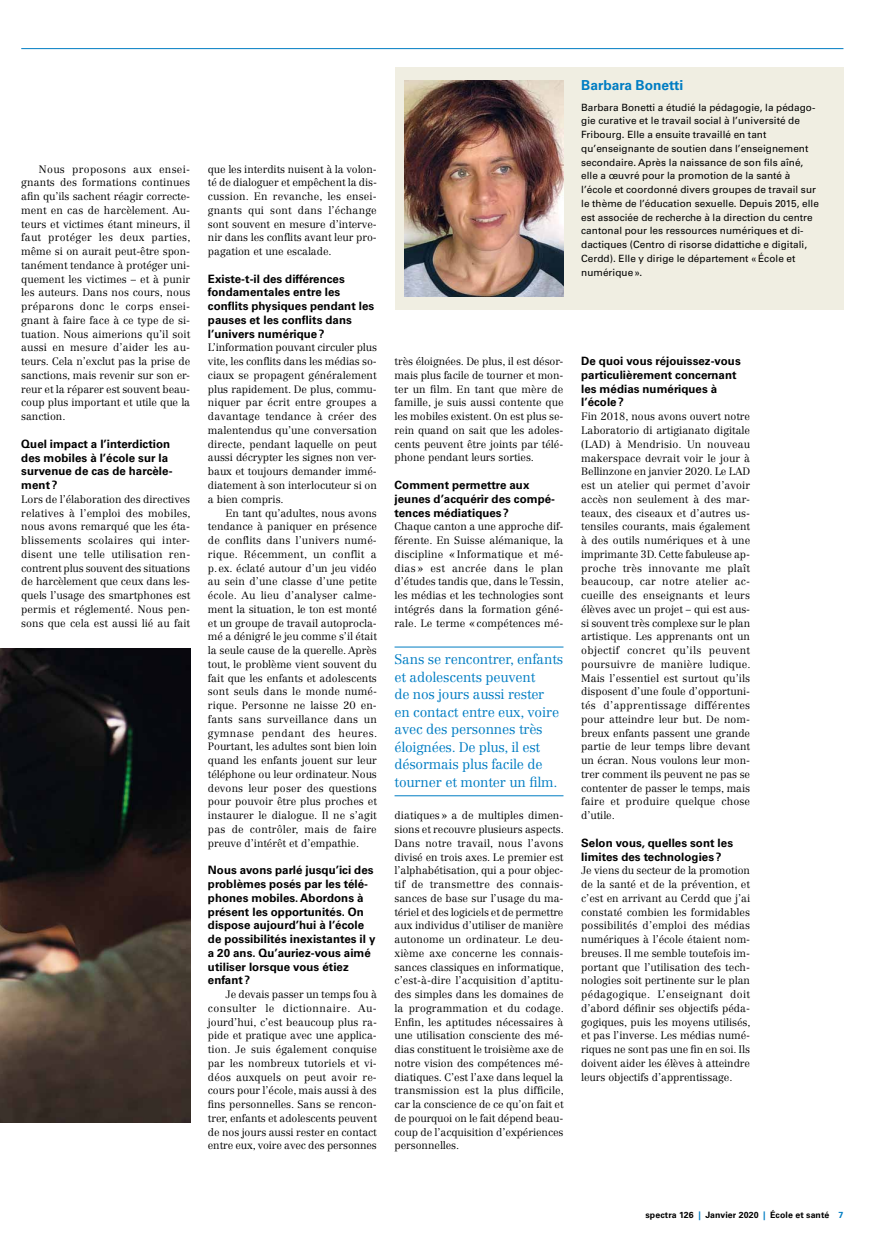
<style>
.page{position:relative;width:886px;height:1241px;background:#fff}
.page>*{position:absolute;margin:0;border:0;box-sizing:border-box;transform-origin:0 0}
.t1{font:300 13.75px/17.5px "Centennial LT Std";letter-spacing:-.01em;color:#007dc3}
.t2{font:700 13.75px "Univers LT Std";color:#007dc3}
.t3{font:700 11.5px/13.8px "Univers LT Std";letter-spacing:.005em;color:#000}
.t4{font:300 10.62px/13.8px "Centennial LT Std";letter-spacing:-.005em;color:#000;text-align:justify}
.t5{font:10px/13.8px "Univers LT Std";letter-spacing:.005em;color:#000}
.t6{font:700 8.75px "Univers LT Std";letter-spacing:.01em;color:#000}
.s1{color:#007dc3}
</style>
<div class="page">
<div style="left:394px;top:67px;width:449px;height:243px;background:#f0eee2"></div>
<img style="left:405px;top:80px;width:158px;height:216px">
<hr style="left:21px;top:48px;width:822px;height:1px;background:#007dc3">
<hr style="left:394px;top:646px;width:169px;height:1px;background:#007dc3">
<hr style="left:394px;top:795px;width:169px;height:1px;background:#007dc3">
<img style="left:0;top:648px;width:190px;height:473px">
<p class="t4" style="left:21px;top:162px;width:171px;text-indent:18px">Nous proposons aux ensei&shy;gnants des formations continues afin qu’ils sachent réagir correcte&shy;ment en cas de harcèlement. Au&shy;teurs et victimes étant mineurs, il faut protéger les deux parties, même si on aurait peut-être spon&shy;tanément tendance à protéger uni&shy;quement les victimes – et à punir les auteurs. Dans nos cours, nous préparons donc le corps ensei&shy;gnant à faire face à ce type de si&shy;tuation. Nous aimerions qu’il soit aussi en mesure d’aider les au&shy;teurs. Cela n’exclut pas la prise de sanctions, mais revenir sur son er&shy;reur et la réparer est souvent beau&shy;coup plus important et utile que la sanction.</p>
<p class="t3" style="left:21px;top:437px;width:153px">Quel impact a l’interdiction des mobiles à l’école sur la survenue de cas de harcèle&shy;ment ?</p>
<p class="t4" style="left:21px;top:492px;width:171px">Lors de l’élaboration des directives relatives à l’emploi des mobiles, nous avons remarqué que les éta&shy;blissements scolaires qui inter&shy;disent une telle utilisation ren&shy;contrent plus souvent des situations de harcèlement que ceux dans les&shy;quels l’usage des smartphones est permis et réglementé. Nous pen&shy;sons que cela est aussi lié au fait</p>
<p class="t4" style="left:208px;top:162px;width:170px">que les interdits nuisent à la volon&shy;té de dialoguer et empêchent la dis&shy;cussion. En revanche, les ensei&shy;gnants qui sont dans l’échange sont souvent en mesure d’interve&shy;nir dans les conflits avant leur pro&shy;pagation et une escalade.</p>
<p class="t3" style="left:208px;top:272px;width:168px">Existe-t-il des différences fondamentales entre les conflits physiques pendant les pauses et les conflits dans l’univers numérique?</p>
<p class="t4" style="left:208px;top:341px;width:170px">L’information pouvant circuler plus vite, les conflits dans les médias so&shy;ciaux se propagent généralement plus rapidement. De plus, commu&shy;niquer par écrit entre groupes a davantage tendance à créer des malentendus qu’une conversation directe, pendant laquelle on peut aussi décrypter les signes non ver&shy;baux et toujours demander immé&shy;diatement à son interlocuteur si on a bien compris.</p>
<p class="t4" style="left:208px;top:506px;width:171px;text-indent:18px">En tant qu’adultes, nous avons tendance à paniquer en présence de conflits dans l’univers numé&shy;rique. Récemment, un conflit a p.ex. éclaté autour d’un jeu vidéo au sein d’une classe d’une petite école. Au lieu d’analyser calme&shy;ment la situation, le ton est monté et un groupe de travail autoprocla&shy;mé a dénigré le jeu comme s’il était la seule cause de la querelle. Après tout, le problème vient souvent du fait que les enfants et adolescents sont seuls dans le monde numé&shy;rique. Personne ne laisse 20 en&shy;fants sans surveillance dans un gymnase pendant des heures.<br>Pourtant, les adultes sont bien loin quand les enfants jouent sur leur téléphone ou leur ordinateur. Nous devons leur poser des questions pour pouvoir être plus proches et instaurer le dialogue. Il ne s’agit pas de contrôler, mais de faire preuve d’intérêt et d’empathie.</p>
<p class="t3" style="left:208px;top:863px;width:169px">Nous avons parlé jusqu’ici des problèmes posés par les télé&shy;phones mobiles. Abordons à présent les opportunités. On dispose aujourd’hui à l’école de possibilités inexistantes il y a 20 ans. Qu’auriez-vous aimé utiliser lorsque vous étiez enfant ?</p>
<p class="t4" style="left:208px;top:987px;width:170px;text-indent:18px">Je devais passer un temps fou à consulter le dictionnaire. Au&shy;jourd’hui, c’est beaucoup plus ra&shy;pide et pratique avec une applica&shy;tion. Je suis également conquise par les nombreux tutoriels et vi&shy;déos auxquels on peut avoir re&shy;cours pour l’école, mais aussi à des fins personnelles. Sans se rencon&shy;trer, enfants et adolescents peuvent de nos jours aussi rester en contact entre eux, voire avec des personnes</p>
<p class="t4" style="left:394px;top:354px;width:170px">très éloignées. De plus, il est désor&shy;mais plus facile de tourner et mon&shy;ter un film. En tant que mère de famille, je suis aussi contente que les mobiles existent. On est plus se&shy;rein quand on sait que les adoles&shy;cents peuvent être joints par télé&shy;phone pendant leurs sorties.</p>
<p class="t3" style="left:394px;top:478px;width:162px">Comment permettre aux jeunes d’acquérir des compé&shy;tences médiatiques ?</p>
<p class="t4" style="left:394px;top:519px;width:171px">Chaque canton a une approche dif&shy;férente. En Suisse alémanique, la discipline « Informatique et mé&shy;dias » est ancrée dans le plan d’études tandis que, dans le Tessin, les médias et les technologies sont intégrés dans la formation géné&shy;rale. Le terme «compétences mé-</p>
<p class="t1" style="left:394px;top:650px;width:170px">Sans se rencontrer, enfants et adolescents peuvent<br>de nos jours aussi rester en contact entre eux, voire avec des personnes très éloignées. De plus, il est désormais plus facile de tourner et monter un film.</p>
<p class="t4" style="left:394px;top:808px;width:171px">diatiques» a de multiples dimen&shy;sions et recouvre plusieurs aspects.<br>Dans notre travail, nous l’avons divisé en trois axes. Le premier est l’alphabétisation, qui a pour objec&shy;tif de transmettre des connais&shy;sances de base sur l’usage du ma&shy;tériel et des logiciels et de permettre aux individus d’utiliser de manière autonome un ordinateur. Le deu&shy;xième axe concerne les connais&shy;sances classiques en informatique, c’est-à-dire l’acquisition d’aptitu&shy;des simples dans les domaines de la programmation et du codage.<br>Enfin, les aptitudes nécessaires à une utilisation consciente des mé&shy;dias constituent le troisième axe de notre vision des compétences mé&shy;diatiques. C’est l’axe dans lequel la transmission est la plus difficile, car la conscience de ce qu’on fait et de pourquoi on le fait dépend beau&shy;coup de l’acquisition d’expériences personnelles.</p>
<p class="t2" style="left:581px;top:77px;width:104px">Barbara Bonetti</p>
<p class="t5" style="left:581px;top:100px;width:239px">Barbara Bonetti a étudié la pédagogie, la pédago&shy;gie curative et le travail social à l’université de Fribourg. Elle a ensuite travaillé en tant qu’enseignante de soutien dans l’enseignement secondaire. Après la naissance de son fils aîné, elle a œuvré pour la promotion de la santé à l’école et coordonné divers groupes de travail sur le thème de l’éducation sexuelle. Depuis 2015, elle est associée de recherche à la direction du centre cantonal pour les ressources numériques et di&shy;dactiques (Centro di risorse didattiche e digitali, Cerdd). Elle y dirige le département «École et numérique».</p>
<p class="t3" style="left:581px;top:354px;width:161px">De quoi vous réjouissez-vous particulièrement concernant les médias numériques à l’école?</p>
<p class="t4" style="left:581px;top:409px;width:171px">Fin 2018, nous avons ouvert notre Laboratorio di artigianato digitale (LAD) à Mendrisio. Un nouveau makerspace devrait voir le jour à Bellinzone en janvier 2020. Le LAD est un atelier qui permet d’avoir accès non seulement à des mar&shy;teaux, des ciseaux et d’autres us&shy;tensiles courants, mais également à des outils numériques et à une imprimante 3D. Cette fabuleuse ap&shy;proche très innovante me plaît beaucoup, car notre atelier ac&shy;cueille des enseignants et leurs élèves avec un projet – qui est aus&shy;si souvent très complexe sur le plan artistique. Les apprenants ont un objectif concret qu’ils peuvent poursuivre de manière ludique.<br>Mais l’essentiel est surtout qu’ils disposent d’une foule d’opportuni&shy;tés d’apprentissage différentes pour atteindre leur but. De nom&shy;breux enfants passent une grande partie de leur temps libre devant un écran. Nous voulons leur mon&shy;trer comment ils peuvent ne pas se contenter de passer le temps, mais faire et produire quelque chose d’utile.</p>
<p class="t3" style="left:581px;top:835px;width:153px">Selon vous, quelles sont les limites des technologies ?</p>
<p class="t4" style="left:581px;top:863px;width:171px">Je viens du secteur de la promotion de la santé et de la prévention, et c’est en arrivant au Cerdd que j’ai constaté combien les formidables possibilités d’emploi des médias numériques à l’école étaient nom&shy;breuses. Il me semble toutefois im&shy;portant que l’utilisation des tech&shy;nologies soit pertinente sur le plan pédagogique. L’enseignant doit d’abord définir ses objectifs péda&shy;gogiques, puis les moyens utilisés, et pas l’inverse. Les médias numé&shy;riques ne sont pas une fin en soi. Ils doivent aider les élèves à atteindre leurs objectifs d’apprentissage.</p>
<p class="t6" style="left:645px;top:1209px;width:199px">spectra 126 <span class="s1">|</span> Janvier 2020 <span class="s1">|</span> École et santé <span class="s1">7</span></p>
</div>
